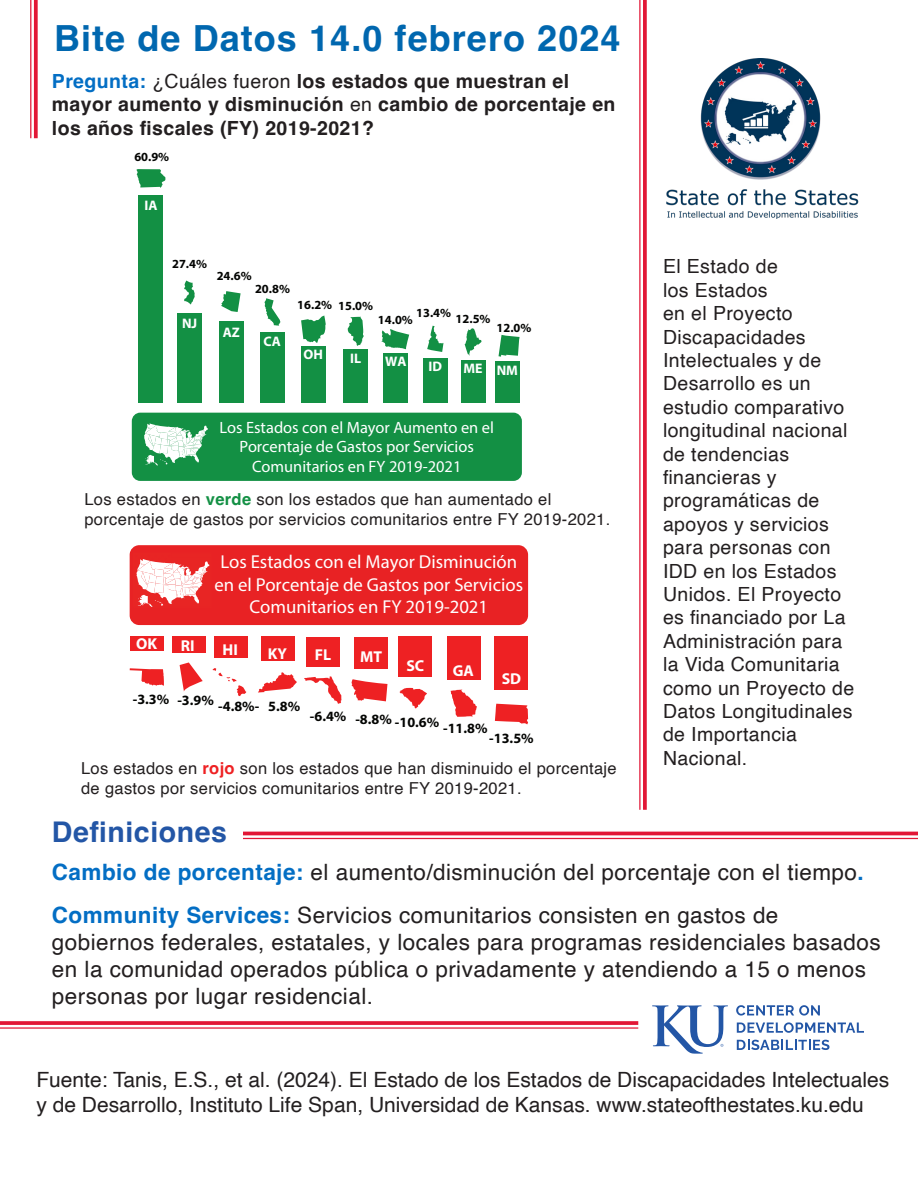
<style>
.page{position:relative;width:918px;height:1188px;background:#fff}
.page>*{position:absolute;margin:0;border:0;box-sizing:border-box;transform-origin:0 0}
.t1{font:700 36px "Helvetica";letter-spacing:.03em;color:#0067af}
.t2{font:700 28.5px "Helvetica";letter-spacing:.02em;color:#2356a6}
.t3{font:22.5px/27px "Helvetica";letter-spacing:.02em;color:#231f20}
.t4{font:21px/25.2px "Helvetica";color:#231f20}
.t5{font:19.5px/23.4px "Helvetica";letter-spacing:.02em;color:#231f20}
.t6{font:700 19.5px/23.4px "Helvetica";letter-spacing:.02em;color:#231f20}
.t7{font:18.75px/22.5px "Myriad Pro";color:#fff;text-align:center}
.t8{font:16.5px/19.8px "Helvetica";letter-spacing:.02em;color:#231f20}
.t9{font:16.35px/19.6px "Myriad Pro";color:#fff;text-align:center}
.t10{font:700 15.75px "Myriad Pro";color:#fff}
.t11{font:700 14.25px "Myriad Pro";color:#040503}
.t12{font:700 13.8px "Myriad Pro";color:#fff}
.t13{font:700 12.45px "Myriad Pro";color:#040503}
.s1{color:#036ec4}
.s2{font-weight:400}
.s3{font-weight:700;color:#139044}
.s4{font-weight:700;color:#ee2123}
.s5{font-weight:700;color:#036ec4}
</style>
<div class="page">
<svg style="left:643px;top:0;width:4px;height:810px;fill:#e21a39"></svg>
<hr style="left:639px;top:0;width:2px;height:810px;background:#e21736">
<hr style="left:243px;top:832px;width:675px;height:3px;background:#e21736">
<hr style="left:243px;top:838px;width:675px;height:1px;background:#e21736">
<img style="left:666px;top:58px;width:192px;height:161px">
<div style="left:132px;top:413px;width:390px;height:68px;background:#139044;border-radius:8px"></div>
<svg style="left:144px;top:423px;width:64px;height:43px"></svg>
<svg style="left:381px;top:329px;width:28px;height:20px"></svg>
<svg style="left:265px;top:298px;width:16px;height:28px"></svg>
<svg style="left:427px;top:326px;width:16px;height:26px"></svg>
<svg style="left:221px;top:291px;width:20px;height:21px"></svg>
<svg style="left:499px;top:335px;width:21px;height:22px"></svg>
<svg style="left:348px;top:317px;width:16px;height:29px"></svg>
<svg style="left:301px;top:315px;width:25px;height:28px"></svg>
<svg style="left:184px;top:281px;width:11px;height:24px"></svg>
<svg style="left:136px;top:169px;width:30px;height:19px"></svg>
<svg style="left:465px;top:328px;width:17px;height:28px"></svg>
<div style="left:139px;top:195px;width:24px;height:208px;background:#139044"></div>
<div style="left:177px;top:313px;width:25px;height:90px;background:#139044"></div>
<div style="left:219px;top:321px;width:25px;height:82px;background:#139044"></div>
<div style="left:260px;top:332px;width:25px;height:71px;background:#139044"></div>
<div style="left:301px;top:346px;width:25px;height:57px;background:#139044"></div>
<div style="left:344px;top:349px;width:24px;height:54px;background:#139044"></div>
<div style="left:383px;top:353px;width:25px;height:50px;background:#139044"></div>
<div style="left:423px;top:358px;width:25px;height:45px;background:#139044"></div>
<div style="left:461px;top:360px;width:24px;height:43px;background:#139044"></div>
<div style="left:495px;top:361px;width:25px;height:42px;background:#139044"></div>
<div style="left:130px;top:545px;width:398px;height:80px;background:#e82224;border-radius:10px"></div>
<svg style="left:136px;top:559px;width:74px;height:48px"></svg>
<svg style="left:351px;top:679px;width:36px;height:22px"></svg>
<svg style="left:495px;top:704px;width:33px;height:21px"></svg>
<svg style="left:130px;top:668px;width:34px;height:18px"></svg>
<svg style="left:258px;top:672px;width:39px;height:21px"></svg>
<svg style="left:451px;top:690px;width:26px;height:27px"></svg>
<svg style="left:304px;top:676px;width:38px;height:28px"></svg>
<svg style="left:399px;top:688px;width:28px;height:21px"></svg>
<svg style="left:180px;top:662px;width:23px;height:30px"></svg>
<svg style="left:212px;top:668px;width:34px;height:28px"></svg>
<div style="left:495px;top:637px;width:33px;height:53px;background:#ee2123"></div>
<div style="left:447px;top:637px;width:33px;height:43px;background:#ee2123"></div>
<div style="left:399px;top:637px;width:33px;height:40px;background:#ee2123"></div>
<div style="left:354px;top:637px;width:34px;height:31px;background:#ee2123"></div>
<div style="left:306px;top:637px;width:33px;height:29px;background:#ee2123"></div>
<div style="left:261px;top:637px;width:33px;height:24px;background:#ee2123"></div>
<div style="left:214px;top:637px;width:34px;height:21px;background:#ee2123"></div>
<div style="left:172px;top:637px;width:33px;height:16px;background:#ee2123"></div>
<div style="left:130px;top:637px;width:33px;height:14px;background:#ee2123"></div>
<svg style="left:652px;top:1005px;width:76px;height:49px"></svg>
<svg style="left:736px;top:1005px;width:84px;height:11px"></svg>
<svg style="left:737px;top:1022px;width:127px;height:11px"></svg>
<svg style="left:737px;top:1040px;width:92px;height:10px"></svg>
<svg style="left:0;top:1021px;width:638px;height:4px"></svg>
<hr style="left:0;top:1027px;width:638px;height:2px;background:#e21736">
<svg style="left:34px;top:0;width:4px;height:138px"></svg>
<hr style="left:30px;top:0;width:1px;height:138px;background:#e21736">
<p class="t1" style="left:54px;top:16px;width:568px">Bite de Datos 14.0 febrero 2024</p>
<p class="t6" style="left:52px;top:72px;width:565px"><span class="s1">Pregunta:</span> <span class="s2">¿Cuáles fueron</span> los estados que muestran el mayor aumento y disminución <span class="s2">en</span> cambio de porcentaje en los años fiscales (FY) 2019-2021?</p>
<p class="t13" style="left:134px;top:149px;width:36px">60.9%</p>
<p class="t12" style="left:144px;top:196px;width:15px">IA</p>
<p class="t13" style="left:172px;top:256px;width:36px">27.4%</p>
<p class="t12" style="left:182px;top:315px;width:17px">NJ</p>
<p class="t13" style="left:217px;top:268px;width:36px">24.6%</p>
<p class="t13" style="left:255px;top:281px;width:36px">20.8%</p>
<p class="t13" style="left:297px;top:297px;width:77px">16.2% 15.0%</p>
<p class="t13" style="left:416px;top:304px;width:36px">13.4%</p>
<p class="t13" style="left:456px;top:310px;width:36px">12.5%</p>
<p class="t13" style="left:378px;top:312px;width:36px">14.0%</p>
<p class="t12" style="left:223px;top:323px;width:19px">AZ</p>
<p class="t13" style="left:497px;top:320px;width:36px">12.0%</p>
<p class="t12" style="left:264px;top:333px;width:19px">CA</p>
<p class="t12" style="left:304px;top:346px;width:21px">OH</p>
<p class="t12" style="left:350px;top:349px;width:13px">IL</p>
<p class="t12" style="left:385px;top:353px;width:23px">WA</p>
<p class="t12" style="left:429px;top:358px;width:15px">ID</p>
<p class="t12" style="left:464px;top:360px;width:56px">ME NM</p>
<p class="t9" style="left:220px;top:417px;width:276px">Los Estados con el Mayor Aumento en el<br>Porcentaje de Gastos por Servicios<br>Comunitarios en FY 2019-2021</p>
<p class="t8" style="left:84px;top:490px;width:527px">Los estados en <span class="s3">verde</span> son los estados que han aumentado el porcentaje de gastos por servicios comunitarios entre FY 2019-2021.</p>
<p class="t7" style="left:214px;top:550px;width:310px">Los Estados con el Mayor Disminución en el Porcentaje de Gastos por Servicios<br>Comunitarios en FY 2019-2021</p>
<p class="t10" style="left:136px;top:634px;width:23px">OK</p>
<p class="t10" style="left:181px;top:635px;width:15px">RI</p>
<p class="t10" style="left:223px;top:639px;width:17px">HI</p>
<p class="t10" style="left:268px;top:643px;width:21px">KY</p>
<p class="t10" style="left:315px;top:645px;width:18px">FL</p>
<p class="t10" style="left:360px;top:646px;width:23px">MT</p>
<p class="t10" style="left:406px;top:656px;width:19px">SC</p>
<p class="t10" style="left:453px;top:660px;width:23px">GA</p>
<p class="t10" style="left:502px;top:669px;width:21px">SD</p>
<p class="t11" style="left:133px;top:690px;width:83px">-3.3% -3.9%</p>
<p class="t11" style="left:218px;top:697px;width:83px">-4.8%- 5.8%</p>
<p class="t11" style="left:310px;top:713px;width:179px">-6.4% -8.8% -10.6% -11.8%</p>
<p class="t11" style="left:489px;top:729px;width:46px">-13.5%</p>
<p class="t8" style="left:81px;top:759px;width:537px">Los estados en <span class="s4">rojo</span> son los estados que han disminuido el porcentaje de gastos por servicios comunitarios entre FY 2019-2021.</p>
<p class="t2" style="left:52px;top:815px;width:177px">Definiciones</p>
<p class="t5" style="left:663px;top:255px;width:193px">El Estado de<br>los Estados<br>en el Proyecto<br>Discapacidades<br>Intelectuales y de<br>Desarrollo es un estudio comparativo longitudinal nacional de tendencias financieras y programáticas de apoyos y servicios para personas con<br>IDD en los Estados<br>Unidos. El Proyecto es financiado por La<br>Administración para la Vida Comunitaria como un Proyecto de<br>Datos Longitudinales de Importancia<br>Nacional.</p>
<p class="t3" style="left:52px;top:859px;width:813px"><span class="s5">Cambio de porcentaje:</span> el aumento/disminución del porcentaje con el tiempo<span class="s5">.</span></p>
<p class="t3" style="left:52px;top:902px;width:830px"><span class="s5">Community Services:</span> Servicios comunitarios consisten en gastos de gobiernos federales, estatales, y locales para programas residenciales basados en la comunidad operados pública o privadamente y atendiendo a 15 o menos personas por lugar residencial.</p>
<p class="t4" style="left:36px;top:1068px;width:854px">Fuente: Tanis, E.S., et al. (2024). El Estado de los Estados de Discapacidades Intelectuales y de Desarrollo, Instituto Life Span, Universidad de Kansas. www.stateofthestates.ku.edu</p>
</div>
